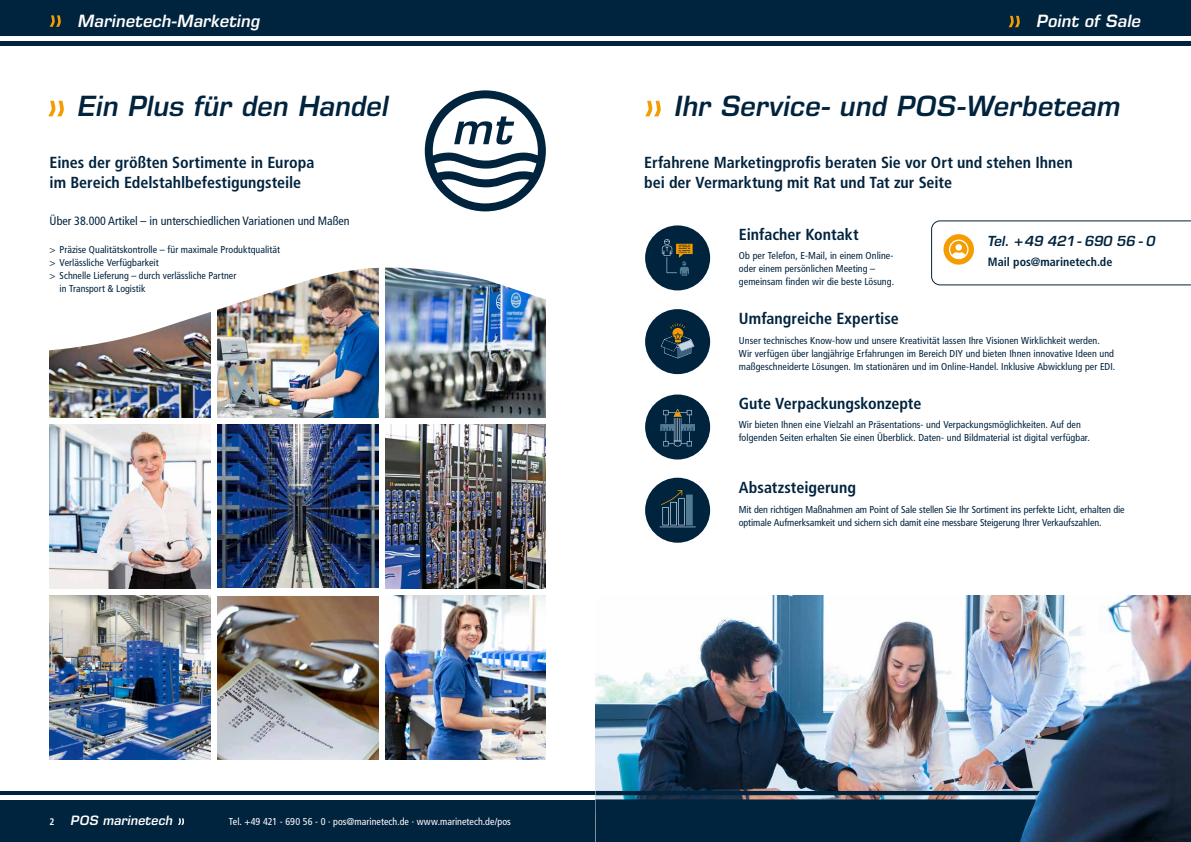
<style>
.page{position:relative;width:1191px;height:842px;background:#fff}
.page>*{position:absolute;margin:0;border:0;box-sizing:border-box;transform-origin:0 0}
.t1{font:italic 600 28px "Eurostile LT Pro";letter-spacing:-.005em;color:#00233e}
.t2{font:italic 600 17px "Eurostile LT Pro";color:#fff}
.t3{font:700 condensed 16px/19.5px "Frutiger LT Std";color:#00233e}
.t4{font:italic 600 14px "Eurostile LT Pro";letter-spacing:-.01em;color:#00233e}
.t5{font:italic 600 13px "Eurostile LT Pro";color:#fff}
.t6{font:condensed 12px "Frutiger LT Std";color:#00233e}
.t7{font:700 condensed 12px "Frutiger LT Std";color:#00233e}
.t8{font:condensed 10px/13px "Frutiger LT Std";color:#00233e}
.t9{font:condensed 10px "Frutiger LT Std";letter-spacing:.005em;color:#fff}
.t10{font:700 condensed 9.5px "Frutiger LT Std";color:#fff}
</style>
<div class="page">
<div style="left:0;top:791px;width:595px;height:51px;background:#00233e"></div>
<svg style="left:178px;top:818px;width:6px;height:7px"></svg>
<hr style="left:0;top:795px;width:595px;height:4px;background:#fff">
<img style="left:50px;top:353px;width:160px;height:64px">
<img style="left:217px;top:353px;width:161px;height:64px">
<img style="left:385px;top:353px;width:161px;height:64px">
<img style="left:50px;top:425px;width:160px;height:164px">
<img style="left:217px;top:425px;width:161px;height:163px">
<img style="left:385px;top:425px;width:161px;height:164px">
<img style="left:50px;top:596px;width:160px;height:164px">
<img style="left:217px;top:596px;width:161px;height:164px">
<img style="left:385px;top:596px;width:161px;height:164px">
<div style="left:0;top:0;width:1191px;height:45px;background:#00233e"></div>
<hr style="left:0;top:37px;width:1191px;height:4px;background:#fff">
<svg style="left:48px;top:101px;width:16px;height:15px"></svg>
<img style="left:595px;top:596px;width:596px;height:246px">
<svg style="left:595px;top:791px;width:444px;height:51px;background:#0d2e48"></svg>
<img style="left:49px;top:211px;width:497px;height:142px">
<div style="left:40px;top:238px;width:119px;height:41px;background:#fff"></div>
<svg style="left:425px;top:90px;width:121px;height:121px"></svg>
<svg style="left:931px;top:220px;width:260px;height:65px"></svg>
<svg style="left:1008px;top:16px;width:11px;height:11px"></svg>
<svg style="left:645px;top:101px;width:15px;height:15px"></svg>
<div style="left:645px;top:225px;width:65px;height:65px;background:#00233e;border-radius:50%"></div>
<svg style="left:662px;top:239px;width:31px;height:37px"></svg>
<div style="left:645px;top:309px;width:65px;height:65px;background:#00233e;border-radius:50%"></div>
<svg style="left:661px;top:323px;width:33px;height:35px"></svg>
<div style="left:645px;top:394px;width:65px;height:65px;background:#00233e;border-radius:50%"></div>
<svg style="left:660px;top:409px;width:35px;height:37px"></svg>
<div style="left:645px;top:478px;width:65px;height:65px;background:#00233e;border-radius:50%"></div>
<hr style="left:659px;top:527px;width:36px;height:1px;background:#c4d5e5">
<svg style="left:661px;top:490px;width:31px;height:35px"></svg>
<div style="left:687px;top:495px;width:5px;height:30px;background:#517b94"></div>
<svg style="left:50px;top:15px;width:11px;height:12px"></svg>
<h2 class="t2" style="left:78px;top:10px;width:184px">Marinetech-Marketing</h2>
<h2 class="t2" style="left:1036px;top:11px;width:106px">Point of Sale</h2>
<h1 class="t1" style="left:78px;top:89px;width:313px">Ein Plus für den Handel</h1>
<h1 class="t1" style="left:675px;top:89px;width:448px">Ihr Service- und POS-Werbeteam</h1>
<h3 class="t3" style="left:50px;top:153px;width:266px">Eines der größten Sortimente in Europa im Bereich Edelstahlbefestigungsteile</h3>
<p class="t6" style="left:50px;top:214px;width:302px">Über 38.000 Artikel – in unterschiedlichen Variationen und Maßen</p>
<p class="t8" style="left:50px;top:243px;width:232px">&gt; Präzise Qualitätskontrolle – für maximale Produktqualität</p>
<p class="t8" style="left:50px;top:256px;width:111px">&gt; Verlässliche Verfügbarkeit</p>
<p class="t8" style="left:50px;top:269px;width:188px">&gt; Schnelle Lieferung – durch verlässliche Partner</p>
<p class="t8" style="left:60px;top:282px;width:87px">in Transport &amp; Logistik</p>
<p class="t10" style="left:50px;top:816px;width:6px">2</p>
<h3 class="t5" style="left:71px;top:812px;width:104px">POS marinetech</h3>
<p class="t9" style="left:229px;top:816px;width:283px">Tel. +49 421 - 690 56 - 0 · pos@marinetech.de · www.marinetech.de/pos</p>
<h3 class="t3" style="left:644px;top:153px;width:430px">Erfahrene Marketingprofis beraten Sie vor Ort und stehen Ihnen bei der Vermarktung mit Rat und Tat zur Seite</h3>
<h3 class="t3" style="left:739px;top:225px;width:121px">Einfacher Kontakt</h3>
<p class="t8" style="left:739px;top:249px;width:157px">Ob per Telefon, E-Mail, in einem Online&shy;oder einem persönlichen Meeting – gemeinsam finden wir die beste Lösung.</p>
<h3 class="t3" style="left:739px;top:309px;width:161px">Umfangreiche Expertise</h3>
<p class="t8" style="left:739px;top:334px;width:378px">Unser technisches Know-how und unsere Kreativität lassen Ihre Visionen Wirklichkeit werden.<br>Wir verfügen über langjährige Erfahrungen im Bereich DIY und bieten Ihnen innovative Ideen und maßgeschneiderte Lösungen. Im stationären und im Online-Handel. Inklusive Abwicklung per EDI.</p>
<h3 class="t4" style="left:988px;top:232px;width:169px">Tel. +49 421- 690 56 - 0</h3>
<p class="t7" style="left:988px;top:255px;width:126px">Mail pos@marinetech.de</p>
<h3 class="t3" style="left:739px;top:394px;width:184px">Gute Verpackungskonzepte</h3>
<p class="t8" style="left:739px;top:418px;width:353px">Wir bieten Ihnen eine Vielzahl an Präsentations- und Verpackungsmöglichkeiten. Auf den folgenden Seiten erhalten Sie einen Überblick. Daten- und Bildmaterial ist digital verfügbar.</p>
<h3 class="t3" style="left:739px;top:478px;width:119px">Absatzsteigerung</h3>
<p class="t8" style="left:739px;top:503px;width:387px">Mit den richtigen Maßnahmen am Point of Sale stellen Sie Ihr Sortiment ins perfekte Licht, erhalten die optimale Aufmerksamkeit und sichern sich damit eine messbare Steigerung Ihrer Verkaufszahlen.</p>
</div>
